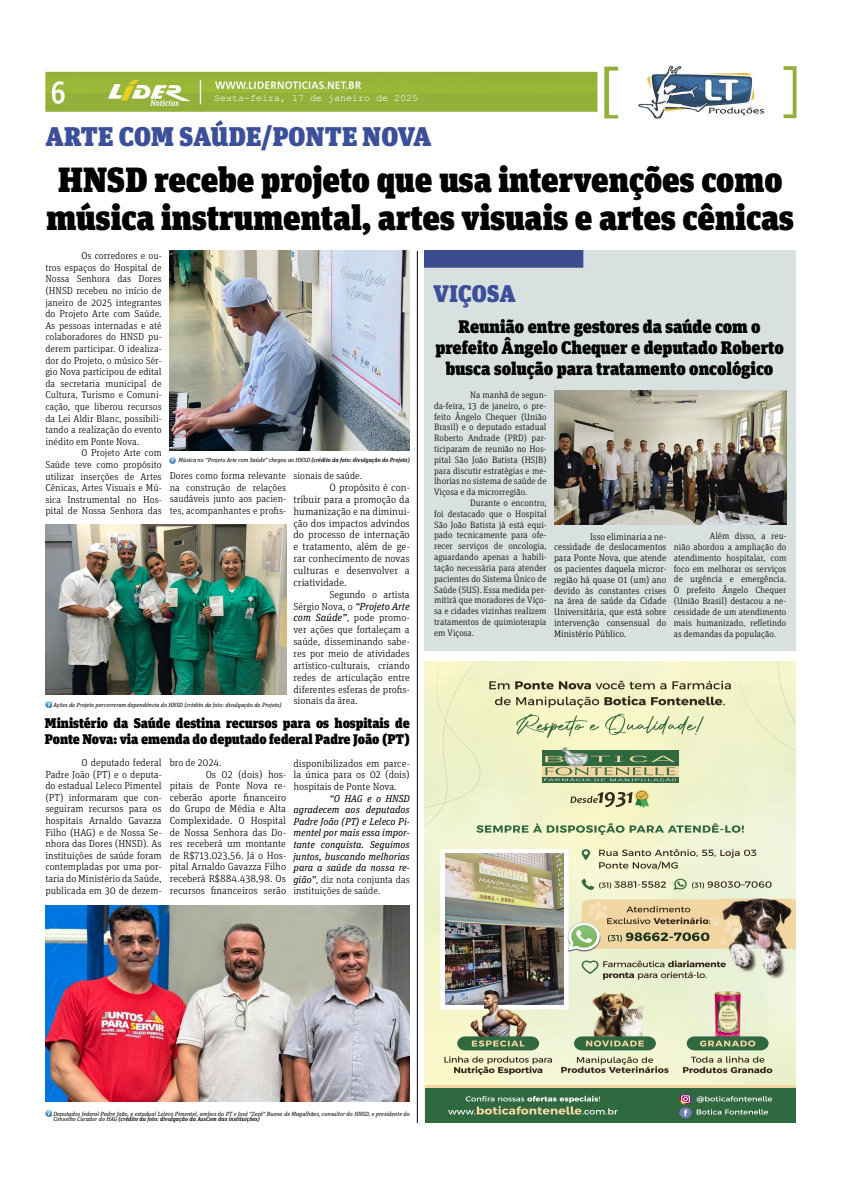
<style>
.page{position:relative;width:842px;height:1191px;background:#fff}
.page>*{position:absolute;margin:0;border:0;box-sizing:border-box;transform-origin:0 0}
.t1{font:900 35px/38px "Unit Slab Pro";color:#000;text-align:center}
.t2{font:900 27px "Unit Slab Pro";letter-spacing:.01em;color:#3b4f9a}
.t3{font:900 24px "Unit Slab Pro";letter-spacing:.01em;color:#3b4f9a}
.t4{font:900 18.2px/21px "Unit Slab Pro";color:#000;text-align:center}
.t5{font:900 14px/16px "Unit Slab Pro";color:#000}
.t6{font:300 10.6px/11.9px "Unit Slab Pro";color:#000;text-align:justify}
.t7{font:300 10.4px/11.6px "Unit Slab Pro";color:#000;text-align:justify}
.t8{font:300 10.3px/11.8px "Unit Slab Pro";color:#000;text-align:justify}
.t9{font:300 10.2px/11.6px "Unit Slab Pro";color:#000;text-align:justify}
.t10{font:300 10px/11.6px "Unit Slab Pro";color:#000;text-align:justify}
.t11{font:italic 10px/11.6px "Unit Slab Pro";color:#000;text-align:justify}
.t12{font:10px "Courier New";color:#fff}
.t13{font:300 9.5px/10.8px "Unit Slab Pro";color:#000;text-align:justify}
.t14{font:300 9.2px/10.8px "Unit Slab Pro";color:#000;text-align:justify}
.t15{font:italic 6px/5.6px "Unit Slab Pro";color:#000}
.s1{font-weight:500}
.s2{font-weight:400;font-style:italic}
.s3{font-weight:300;font-style:normal}
</style>
<div class="page">
<img style="left:45px;top:66px;width:751px;height:52px">
<hr style="left:417px;top:251px;width:1px;height:872px;background:#000">
<svg style="left:170px;top:457px;width:6px;height:6px"></svg>
<svg style="left:46px;top:702px;width:6px;height:6px"></svg>
<svg style="left:46px;top:1110px;width:6px;height:6px"></svg>
<img style="left:425px;top:662px;width:371px;height:423px">
<img style="left:777px;top:662px;width:4px;height:26px">
<div style="left:425px;top:1085px;width:371px;height:38px;background:#30683f"></div>
<svg style="left:440px;top:849px;width:129px;height:160px"></svg>
<img style="left:446px;top:854px;width:117px;height:150px">
<hr style="left:425px;top:1085px;width:371px;height:3px;background:#f1d6a2">
<img style="left:722px;top:898px;width:70px;height:82px">
<svg style="left:570px;top:789px;width:80px;height:19px;background:#c5c497"></svg>
<div style="left:542px;top:750px;width:136px;height:33px;background:#30683f"></div>
<div style="left:542px;top:766px;width:136px;height:10px;background:#f1d6a2"></div>
<svg style="left:544px;top:744px;width:132px;height:38px"></svg>
<svg style="left:489px;top:680px;width:242px;height:27px;background:#c8c5a0"></svg>
<svg style="left:516px;top:713px;width:188px;height:25px;background:#dae2b4"></svg>
<svg style="left:476px;top:823px;width:268px;height:12px;background:#b8caa3"></svg>
<svg style="left:582px;top:960px;width:144px;height:19px;background:#bfc4a8"></svg>
<img style="left:586px;top:991px;width:58px;height:45px">
<img style="left:715px;top:991px;width:25px;height:45px">
<img style="left:470px;top:989px;width:56px;height:47px">
<svg style="left:444px;top:1056px;width:108px;height:19px;background:#c7c4a3"></svg>
<svg style="left:457px;top:1036px;width:82px;height:14px"></svg>
<svg style="left:561px;top:1056px;width:108px;height:17px;background:#c1bfa4"></svg>
<svg style="left:574px;top:1036px;width:82px;height:14px"></svg>
<svg style="left:683px;top:1056px;width:89px;height:17px;background:#bbbc9f"></svg>
<svg style="left:687px;top:1036px;width:81px;height:14px"></svg>
<svg style="left:599px;top:849px;width:157px;height:20px;background:#d2d2b6"></svg>
<svg style="left:582px;top:849px;width:8px;height:11px"></svg>
<svg style="left:582px;top:878px;width:84px;height:12px"></svg>
<svg style="left:674px;top:878px;width:97px;height:12px"></svg>
<svg style="left:582px;top:899px;width:214px;height:49px;background:#bca782"></svg>
<svg style="left:448px;top:1095px;width:170px;height:19px"></svg>
<svg style="left:679px;top:1107px;width:13px;height:11px"></svg>
<svg style="left:679px;top:1093px;width:93px;height:23px"></svg>
<img style="left:568px;top:922px;width:33px;height:29px">
<div style="left:425px;top:251px;width:371px;height:400px;background:#d8e1df"></div>
<img style="left:170px;top:251px;width:240px;height:200px">
<img style="left:46px;top:524px;width:240px;height:170px">
<img style="left:46px;top:906px;width:364px;height:195px">
<img style="left:554px;top:391px;width:232px;height:133px">
<p class="t12" style="left:214px;top:92px;width:206px">Sexta-feira, 17 de janeiro de 2025</p>
<h2 class="t2" style="left:45px;top:116px;width:388px">ARTE COM SAÚDE/PONTE NOVA</h2>
<h1 class="t1" style="left:47px;top:158px;width:749px">HNSD recebe projeto que usa intervenções como música instrumental, artes visuais e artes cênicas</h1>
<p class="t10" style="left:45px;top:249px;width:118px;text-indent:36px">Os corredores e ou&shy;tros espaços do Hospital de Nossa Senhora das Dores (HNSD recebeu no início de janeiro de 2025 integrantes do Projeto Arte com Saúde.<br>As pessoas internadas e até colaboradores do HNSD pu&shy;derem participar. O idealiza&shy;dor do Projeto, o músico Sér&shy;gio Nova participou de edital da secretaria municipal de Cultura, Turismo e Comuni&shy;cação, que liberou recursos da Lei Aldir Blanc, possibili&shy;tando a realização do evento inédito em Ponte Nova.</p>
<p class="t10" style="left:45px;top:447px;width:118px;text-indent:36px">O Projeto Arte com Saúde teve como propósito utilizar inserções de Artes Cênicas, Artes Visuais e Mú&shy;sica Instrumental no Hos&shy;pital de Nossa Senhora das</p>
<p class="t15" style="left:179px;top:457px;width:233px">Música no “Projeto Arte com Saúde” chegou ao HNSD <span class="s1">(crédito da foto: divulgação do Projeto)</span></p>
<p class="t10" style="left:170px;top:469px;width:118px">Dores como forma relevante na construção de relações saudáveis junto aos pacien&shy;tes, acompanhantes e profis-</p>
<p class="t10" style="left:293px;top:469px;width:70px">sionais de saúde.</p>
<p class="t6" style="left:293px;top:481px;width:118px;text-indent:36px">O propósito é con&shy;tribuir para a promoção da humanização e na diminui&shy;ção dos impactos advindos do processo de internação e tratamento, além de ge&shy;rar conhecimento de novas culturas e desenvolver a criatividade.</p>
<p class="t8" style="left:293px;top:588px;width:118px;text-indent:36px">Segundo o artista Sérgio Nova, o <span class="s2">“Projeto Arte com Saúde”</span>, pode promo&shy;ver ações que fortaleçam a saúde, disseminando sabe&shy;res por meio de atividades artístico-culturais, criando redes de articulação entre diferentes esferas de profis&shy;sionais da área.</p>
<p class="t15" style="left:53px;top:701px;width:230px">Ações do Projeto percorreram dependência do HNSD (crédito da foto: divulgação do Projeto)</p>
<h3 class="t5" style="left:45px;top:714px;width:366px">Ministério da Saúde destina recursos para os hospitais de<br>Ponte Nova: via emenda do deputado federal Padre João (PT)</h3>
<p class="t9" style="left:45px;top:756px;width:118px;text-indent:36px">O deputado federal Padre João (PT) e o deputa&shy;do estadual Leleco Pimentel (PT) informaram que con&shy;seguiram recursos para os hospitais Arnaldo Gavazza Filho (HAG) e de Nossa Se&shy;nhora das Dores (HNSD). As instituições de saúde foram contempladas por uma por&shy;taria do Ministério da Saúde, publicada em 30 de dezem-</p>
<p class="t9" style="left:170px;top:756px;width:53px">bro de 2024.</p>
<p class="t7" style="left:170px;top:768px;width:118px;text-indent:36px">Os 02 (dois) hos&shy;pitais de Ponte Nova re&shy;ceberão aporte financeiro do Grupo de Média e Alta Complexidade. O Hospital de Nossa Senhora das Do&shy;res receberá um montante de R$713.023,56. Já o Hos&shy;pital Arnaldo Gavazza Filho receberá R$884.438,98. Os recursos financeiros serão</p>
<p class="t7" style="left:293px;top:757px;width:118px">disponibilizados em parce&shy;la única para os 02 (dois) hospitais de Ponte Nova.</p>
<p class="t11" style="left:293px;top:792px;width:118px;text-indent:36px">“O HAG e o HNSD agradecem aos deputados Padre João (PT) e Leleco Pi&shy;mentel por mais essa impor&shy;tante conquista. Seguimos juntos, buscando melhorias para a saúde da nossa re&shy;gião”<span class="s3">, diz nota conjunta das instituições de saúde.</span></p>
<h3 class="t3" style="left:433px;top:276px;width:84px">VIÇOSA</h3>
<h3 class="t4" style="left:435px;top:315px;width:350px">Reunião entre gestores da saúde com o prefeito Ângelo Chequer e deputado Roberto busca solução para tratamento oncológico</h3>
<p class="t14" style="left:434px;top:389px;width:114px;text-indent:36px">Na manhã de segun&shy;da-feira, 13 de janeiro, o pre&shy;feito Ângelo Chequer (União Brasil) e o deputado estadual Roberto Andrade (PRD) par&shy;ticiparam de reunião no Hos&shy;pital São João Batista (HSJB) para discutir estratégias e me&shy;lhorias no sistema de saúde de Viçosa e da microrregião.</p>
<p class="t14" style="left:434px;top:497px;width:114px;text-indent:36px">Durante o encontro, foi destacado que o Hospital São João Batista já está equi&shy;pado tecnicamente para ofe&shy;recer serviços de oncologia, aguardando apenas a habili&shy;tação necessária para atender pacientes do Sistema Único de Saúde (SUS). Essa medida per&shy;mitirá que moradores de Viço&shy;sa e cidades vizinhas realizem tratamentos de quimioterapia em Viçosa.</p>
<p class="t13" style="left:554px;top:530px;width:114px;text-indent:36px">Isso eliminaria a ne&shy;cessidade de deslocamentos para Ponte Nova, que atende os pacientes daquela micror&shy;região há quase 01 (um) ano devido às constantes crises na área de saúde da Cidade Universitária, que está sobre intervenção consensual do Ministério Público.</p>
<p class="t14" style="left:674px;top:530px;width:114px;text-indent:36px">Além disso, a reu&shy;nião abordou a ampliação do atendimento hospitalar, com foco em melhorar os serviços de urgência e emergência.<br>O prefeito Ângelo Chequer (União Brasil) destacou a ne&shy;cessidade de um atendimento mais humanizado, refletindo as demandas da população.</p>
<p class="t15" style="left:53px;top:1110px;width:358px">Deputados federal Padre João, e estadual Leleco Pimentel, ambos do PT e José “Zezé” Bueno de Magalhães, consultor do HNSD, e presidente do<br>Conselho Curador do HAG <span class="s1">(crédito da foto: divulgação da AssCom das instituições)</span></p>
</div>
